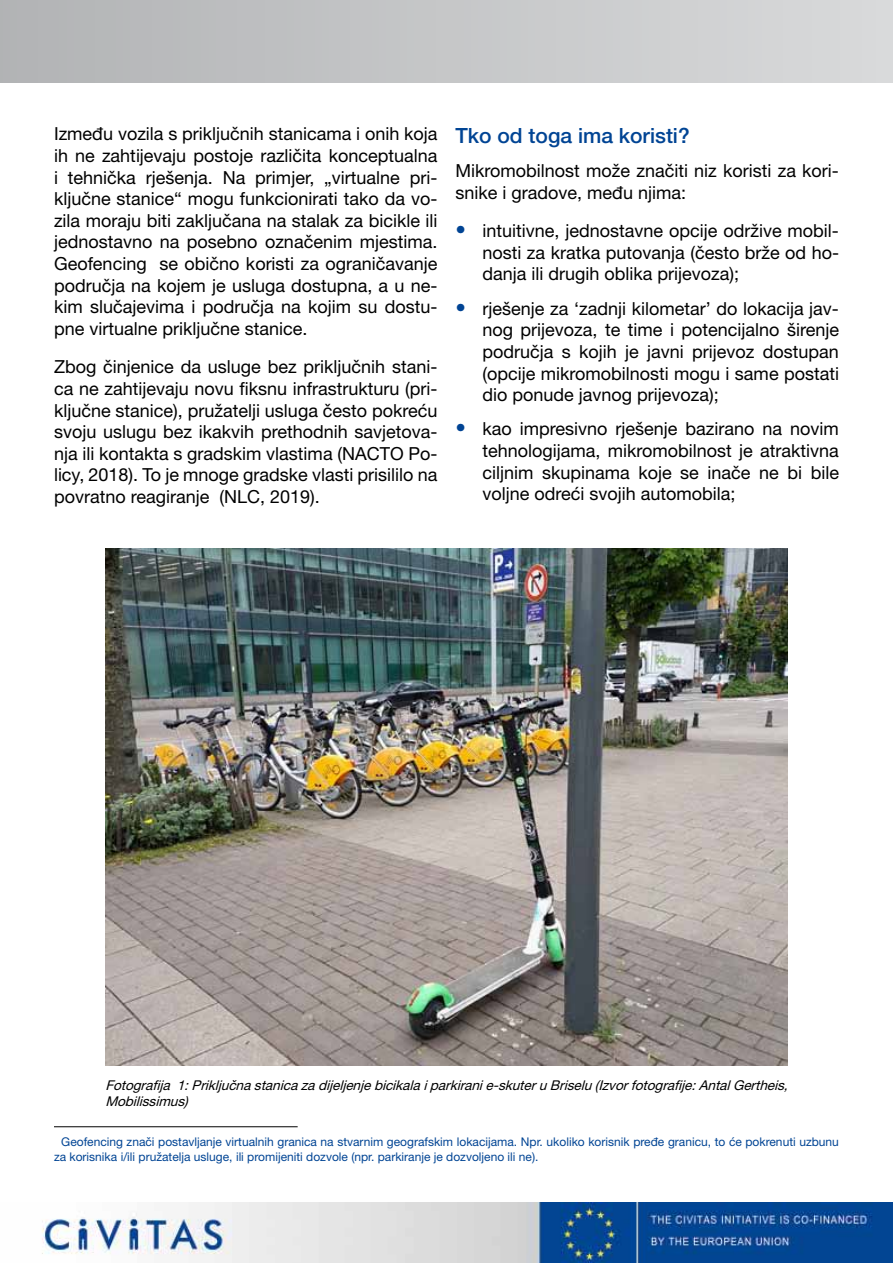
<style>
.page{position:relative;width:893px;height:1263px;background:#fff}
.page>*{position:absolute;margin:0;border:0;box-sizing:border-box;transform-origin:0 0}
.t1{font:500 21px "Helvetica Neue LT Pro";color:#004494}
.t2{font:18px/21.6px "Helvetica Neue LT Pro";color:#000;text-align:justify}
.t3{font:italic 13.5px/16.2px "Helvetica Neue LT Pro";letter-spacing:-.295em;color:#000}
.t4{font:12px/14.4px "Helvetica Neue LT Pro";color:#004494}
.s1{font-size:21px;color:#004494}
</style>
<div class="page">
<div style="left:0;top:0;width:893px;height:82px;background:linear-gradient(to right,#b2b3b5,#d9dadb)"></div>
<hr style="left:54px;top:1126px;width:244px;height:1px;background:#000">
<img style="left:105px;top:548px;width:683px;height:518px">
<img style="left:42px;top:1203px;width:851px;height:60px">
<p class="t2" style="left:54px;top:123px;width:385px">Između vozila s priključnih stanicama i onih koja ih ne zahtijevaju postoje različita konceptualna i tehnička rješenja. Na primjer, „virtualne pri&shy;ključne stanice“ mogu funkcionirati tako da vo&shy;zila moraju biti zaključana na stalak za bicikle ili jednostavno na posebno označenim mjestima.<br>Geofencing se obično koristi za ograničavanje područja na kojem je usluga dostupna, a u ne&shy;kim slučajevima i područja na kojim su dostu&shy;pne virtualne priključne stanice.</p>
<p class="t2" style="left:54px;top:356px;width:385px">Zbog činjenice da usluge bez priključnih stani&shy;ca ne zahtijevaju novu fiksnu infrastrukturu (pri&shy;ključne stanice), pružatelji usluga često pokreću svoju uslugu bez ikakvih prethodnih savjetova&shy;nja ili kontakta s gradskim vlastima (NACTO</p>
<p class="t2" style="left:54px;top:442px;width:385px;text-indent:354px">Po&shy;licy, 2018). To je mnoge gradske vlasti prisililo na povratno reagiranje (NLC, 2019).</p>
<p class="t1" style="left:455px;top:123px;width:236px">Tko od toga ima koristi?</p>
<p class="t2" style="left:455px;top:159px;width:385px">M ikromobilnost može značiti niz koristi za kori&shy;snike i gradove, među njima:</p>
<p class="t2" style="left:482px;top:220px;width:358px;text-indent:-27px"><span class="s1">•</span> intuitivne, jednostavne opcije održive mobil&shy;nosti za kratka putovanja (često brže od ho&shy;danja ili drugih oblika prijevoza);</p>
<p class="t2" style="left:482px;top:297px;width:358px;text-indent:-27px"><span class="s1">•</span> rješenje za ‘zadnji kilometar’ do lokacija jav&shy;nog prijevoza, te time i potencijalno širenje područja s kojih je javni prijevoz dostupan (opcije mikromobilnosti mogu i same postati dio ponude javnog prijevoza);</p>
<p class="t2" style="left:482px;top:418px;width:358px;text-indent:-27px"><span class="s1">•</span> kao impresivno rješenje bazirano na novim tehnologijama, mikromobilnost je atraktivna ciljnim skupinama koje se inače ne bi bile voljne odreći svojih automobila;</p>
<p class="t3" style="left:105px;top:1077px;width:688px">Fotografija 1:Priključnastanicazadijeljenjebicikalaiparkiranie-skuteruBriselu(Izvorfotografije:AntalGertheis,<br>Mobilissimus)</p>
<p class="t4" style="left:54px;top:1134px;width:786px;text-indent:7px">Geofencing znači postavljanje virtualnih granica na stvarnim geografskim lokacijama. Npr. ukoliko korisnik pređe granicu, to će pokrenuti uzbunu za korisnika i/ili pružatelja usluge, ili promijeniti dozvole (npr. parkiranje je dozvoljeno ili ne).</p>
</div>
